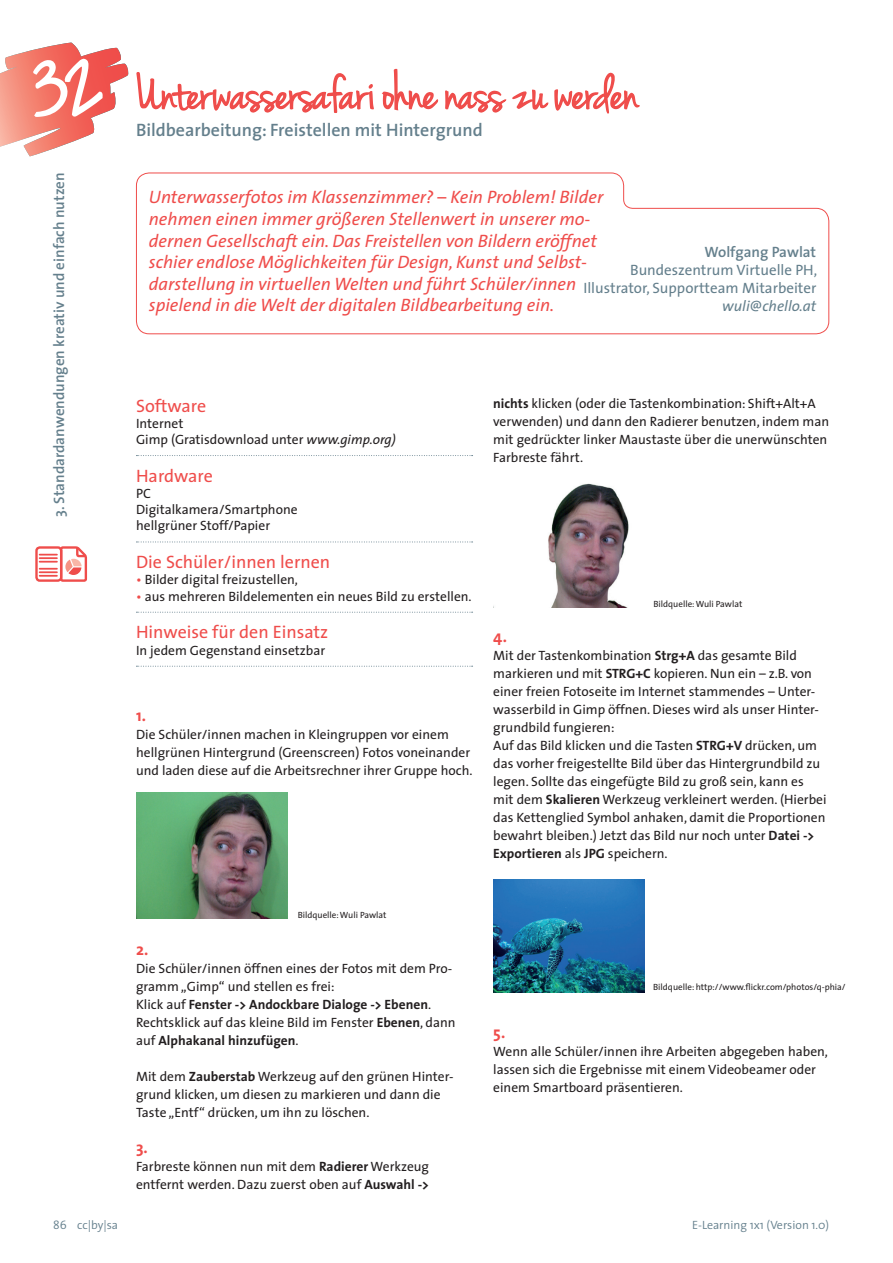
<style>
.page{position:relative;width:893px;height:1263px;background:#fff}
.page>*{position:absolute;margin:0;border:0;box-sizing:border-box;transform-origin:0 0}
.t1{font:54px "Jenna Sue";color:#ef4d4b}
.t2{font:italic 18px/21.6px "The Sans";color:#ef4d4b}
.t3{font:18px "The Sans";color:#ef4d4b}
.t4{font:600 18px "The Sans";color:#647f8c}
.t5{font:700 16.5px "The Sans";color:#ef4d4b}
.t6{font:15px/18px "The Sans";color:#647f8c;text-align:right}
.t7{font:600 15px "The Sans";color:#647f8c}
.t8{font:italic 15px "The Sans";color:#647f8c}
.t9{font:13.5px/18px "The Sans";color:#231f20}
.t10{font:300 12px "The Sans";color:#647f8c}
.t11{font:9px "The Sans";color:#231f20}
.s1{font-style:italic}
.s2{color:#ef4d4b}
.s3{font-weight:700}
</style>
<div class="page">
<div style="left:35px;top:546px;width:27px;height:36px;border:2px solid #ef4d4b;border-radius:3px"></div>
<svg style="left:40px;top:546px;width:48px;height:36px"></svg>
<svg style="left:136px;top:455px;width:337px;height:1px"></svg>
<svg style="left:136px;top:542px;width:337px;height:1px"></svg>
<svg style="left:136px;top:612px;width:337px;height:1px"></svg>
<svg style="left:136px;top:666px;width:337px;height:1px"></svg>
<svg style="left:136px;top:172px;width:694px;height:163px"></svg>
<svg style="left:136px;top:72px;width:238px;height:41px"></svg>
<svg style="left:382px;top:68px;width:258px;height:46px"></svg>
<svg style="left:0;top:43px;width:129px;height:113px"></svg>
<img style="left:136px;top:792px;width:152px;height:127px">
<img style="left:493px;top:483px;width:136px;height:124px">
<img style="left:493px;top:879px;width:152px;height:114px">
<p class="t7" style="left:46px;top:517px;width:346px;rotate:-90deg">3. Standardanwendungen kreativ und einfach nutzen</p>
<h1 class="t1" style="left:136px;top:62px;width:504px">Unterwassersafari ohne nass zu werden</h1>
<h2 class="t4" style="left:136px;top:114px;width:348px">Bildbearbeitung: Freistellen mit Hintergrund</h2>
<p class="t2" style="left:149px;top:186px;width:456px">Unterwasserfotos im Klassenzimmer? – Kein Problem! Bilder nehmen einen immer größeren Stellenwert in unserer mo&shy;dernen Gesellschaft ein. Das Freistellen von Bildern eröffnet schier endlose Möglichkeiten für Design, Kunst und Selbst&shy;darstellung in virtuellen Welten und führt Schüler/innen spielend in die Welt der digitalen Bildbearbeitung ein.</p>
<p class="t7" style="left:704px;top:240px;width:113px">Wolfgang Pawlat</p>
<p class="t6" style="left:583px;top:261px;width:235px">Bundeszentrum Virtuelle PH,<br>Illustrator, Supportteam Mitarbeiter</p>
<p class="t8" style="left:722px;top:294px;width:95px">wuli@chello.at</p>
<h2 class="t3" style="left:136px;top:390px;width:72px">Software</h2>
<p class="t9" style="left:136px;top:415px;width:261px;line-height:16.2px">Internet<br>Gimp (Gratisdownload unter <span class="s1">www.gimp.org)</span></p>
<h2 class="t3" style="left:136px;top:461px;width:78px">Hardware</h2>
<p class="t9" style="left:136px;top:485px;width:163px;line-height:16.2px">PC<br>Digitalkamera/Smartphone hellgrüner Stoff/Papier</p>
<h2 class="t3" style="left:136px;top:547px;width:196px">Die Schüler/innen lernen</h2>
<p class="t9" style="left:136px;top:570px;width:163px"><span class="s2">•</span> Bilder digital freizustellen,</p>
<p class="t9" style="left:136px;top:587px;width:337px"><span class="s2">•</span> aus mehreren Bildelementen ein neues Bild zu erstellen.</p>
<h2 class="t3" style="left:136px;top:617px;width:194px">Hinweise für den Einsatz</h2>
<p class="t9" style="left:136px;top:641px;width:191px">In jedem Gegenstand einsetzbar</p>
<p class="t5" style="left:136px;top:702px;width:11px">1.</p>
<p class="t9" style="left:136px;top:725px;width:338px">Die Schüler/innen machen in Kleingruppen vor einem hellgrünen Hintergrund (Greenscreen) Fotos voneinander und laden diese auf die Arbeitsrechner ihrer Gruppe hoch.</p>
<p class="t11" style="left:298px;top:907px;width:90px">Bildquelle: Wuli Pawlat</p>
<p class="t5" style="left:136px;top:936px;width:14px">2.</p>
<p class="t9" style="left:136px;top:959px;width:321px">Die Schüler/innen öffnen eines der Fotos mit dem Pro&shy;gramm „Gimp“ und stellen es frei:<br>Klick auf <span class="s3">Fenster -&gt; Andockbare Dialoge -&gt; Ebenen</span>.<br>Rechtsklick auf das kleine Bild im Fenster <span class="s3">Ebenen</span>, dann auf <span class="s3">Alphakanal hinzufügen</span>.</p>
<p class="t9" style="left:136px;top:1067px;width:319px">Mit dem <span class="s3">Zauberstab</span> Werkzeug auf den grünen Hinter&shy;grund klicken, um diesen zu markieren und dann die<br>Taste „Entf“ drücken, um ihn zu löschen.</p>
<p class="t5" style="left:136px;top:1134px;width:13px">3.</p>
<p class="t9" style="left:136px;top:1157px;width:295px">Farbreste können nun mit dem <span class="s3">Radierer</span> Werkzeug entfernt werden. Dazu zuerst oben auf <span class="s3">Auswahl -&gt;</span></p>
<p class="t9" style="left:493px;top:394px;width:337px"><span class="s3">nichts</span> klicken (oder die Tastenkombination: Shift+Alt+A verwenden) und dann den Radierer benutzen, indem man mit gedrückter linker Maustaste über die unerwünschten Farbreste fährt.</p>
<p class="t11" style="left:653px;top:596px;width:90px">Bildquelle: Wuli Pawlat</p>
<p class="t5" style="left:493px;top:623px;width:15px">4.</p>
<p class="t9" style="left:493px;top:646px;width:335px">Mit der Tastenkombination <span class="s3">Strg+A</span> das gesamte Bild markieren und mit <span class="s3">STRG+C</span> kopieren. Nun ein – z.B. von einer freien Fotoseite im Internet stammendes – Unter&shy;wasserbild in Gimp öffnen. Dieses wird als unser Hinter&shy;grundbild fungieren:<br>Auf das Bild klicken und die Tasten <span class="s3">STRG+V</span> drücken, um das vorher freigestellte Bild über das Hintergrundbild zu legen. Sollte das eingefügte Bild zu groß sein, kann es mit dem <span class="s3">Skalieren</span> Werkzeug verkleinert werden. (Hierbei das Kettenglied Symbol anhaken, damit die Proportionen bewahrt bleiben.) Jetzt das Bild nur noch unter <span class="s3">Datei -&gt; Exportieren</span> als <span class="s3">JPG</span> speichern.</p>
<p class="t11" style="left:653px;top:980px;width:194px">Bildquelle: http://www.flickr.com/photos/q-phia/</p>
<p class="t5" style="left:493px;top:1019px;width:14px">5.</p>
<p class="t9" style="left:493px;top:1042px;width:336px">Wenn alle Schüler/innen ihre Arbeiten abgegeben haben, lassen sich die Ergebnisse mit einem Videobeamer oder einem Smartboard präsentieren.</p>
<p class="t10" style="left:53px;top:1215px;width:66px">86 cc|by|sa</p>
<p class="t10" style="left:692px;top:1215px;width:139px">E-Learning 1x1 (Version 1.0)</p>
</div>
